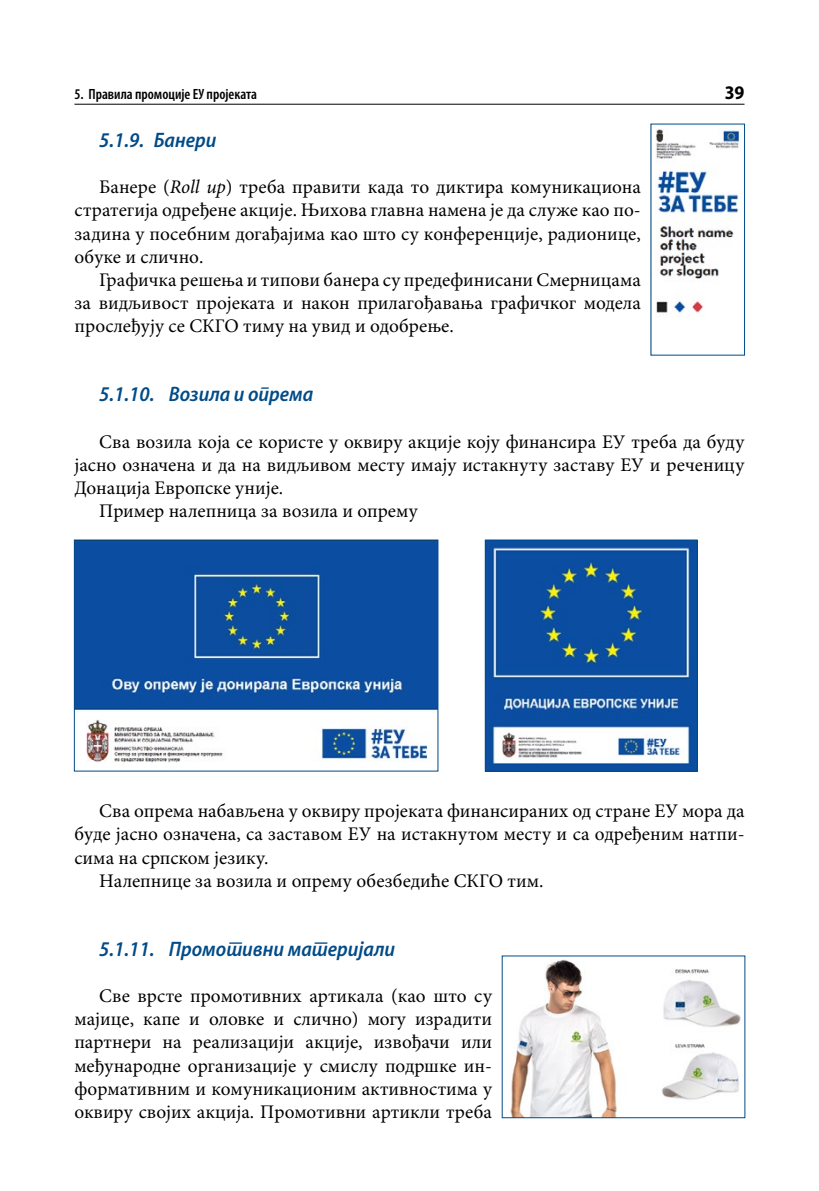
<style>
.page{position:relative;width:819px;height:1191px;background:#fff}
.page>*{position:absolute;margin:0;border:0;box-sizing:border-box;transform-origin:0 0}
.t1{font:italic 600 semi-condensed 21px "Myriad Pro";color:#004b88}
.t2{font:19.25px/23.1px "Minion Pro";color:#000;text-align:justify}
.t3{font:700 semi-condensed 19.25px "Myriad Pro";color:#000}
.t4{font:600 condensed 14.88px "Myriad Pro";color:#000}
.s1{font-style:italic}
</style>
<div class="page">
<hr style="left:74px;top:104px;width:670px;height:1px;background:#000">
<img style="left:656px;top:129px;width:84px;height:184px">
<img style="left:76px;top:542px;width:360px;height:221px">
<div style="left:74px;top:540px;width:364px;height:231px;border:1px solid #004b88"></div>
<img style="left:487px;top:542px;width:208px;height:227px">
<div style="left:485px;top:540px;width:212px;height:231px;border:1px solid #004b88"></div>
<img style="left:510px;top:959px;width:231px;height:157px">
<div style="left:502px;top:955px;width:243px;height:163px;border:1px solid #004b88"></div>
<p class="t4" style="left:74px;top:86px;width:184px">5. Правила промоције ЕУ пројеката</p>
<p class="t3" style="left:724px;top:82px;width:21px">39</p>
<p class="t1" style="left:99px;top:129px;width:119px">5.1.9. Банери</p>
<p class="t2" style="left:74px;top:176px;width:568px;text-indent:25px">Банере (<span class="s1">Roll up</span>) треба правити када то диктира комуникациона стратегија одређене акције. Њихова главна намена је да служе као по&shy;задина у посебним догађајима као што су конференције, радионице, обуке и слично.</p>
<p class="t2" style="left:74px;top:269px;width:568px;text-indent:25px">Графичка решења и типови банера су предефинисани Смерницама за видљивост пројеката и након прилагођавања графичког модела прослеђују се СКГО тиму на увид и одобрење.</p>
<p class="t1" style="left:99px;top:383px;width:216px">5.1.10. Возила и опрема</p>
<p class="t2" style="left:99px;top:431px;width:646px">Сва возила која се користе у оквиру акције коју финансира ЕУ треба да буду</p>
<p class="t2" style="left:74px;top:454px;width:671px">јасно означена и да на видљивом месту имају истакнуту заставу ЕУ и реченицу</p>
<p class="t2" style="left:74px;top:477px;width:210px">Донација Европске уније.</p>
<p class="t2" style="left:99px;top:500px;width:320px">Пример налепница за возила и опрему</p>
<p class="t2" style="left:99px;top:800px;width:646px">Сва опрема набављена у оквиру пројеката финансираних од стране ЕУ мора да</p>
<p class="t2" style="left:74px;top:823px;width:671px">буде јасно означена, са заставом ЕУ на истакнутом месту и са одређеним натпи-</p>
<p class="t2" style="left:74px;top:846px;width:195px">сима на српском језику.</p>
<p class="t2" style="left:99px;top:869px;width:445px">Налепнице за возила и опрему обезбедиће СКГО тим.</p>
<p class="t1" style="left:99px;top:937px;width:297px">5.1.11. Промотивни материјали</p>
<p class="t2" style="left:74px;top:985px;width:419px;text-indent:25px">Све врсте промотивних артикала (као што су мајице, капе и оловке и слично) могу израдити партнери на реализацији акције, извођачи или међународне организације у смислу подршке ин&shy;формативним и комуникационим активностима у оквиру својих акција. Промотивни артикли треба</p>
</div>
